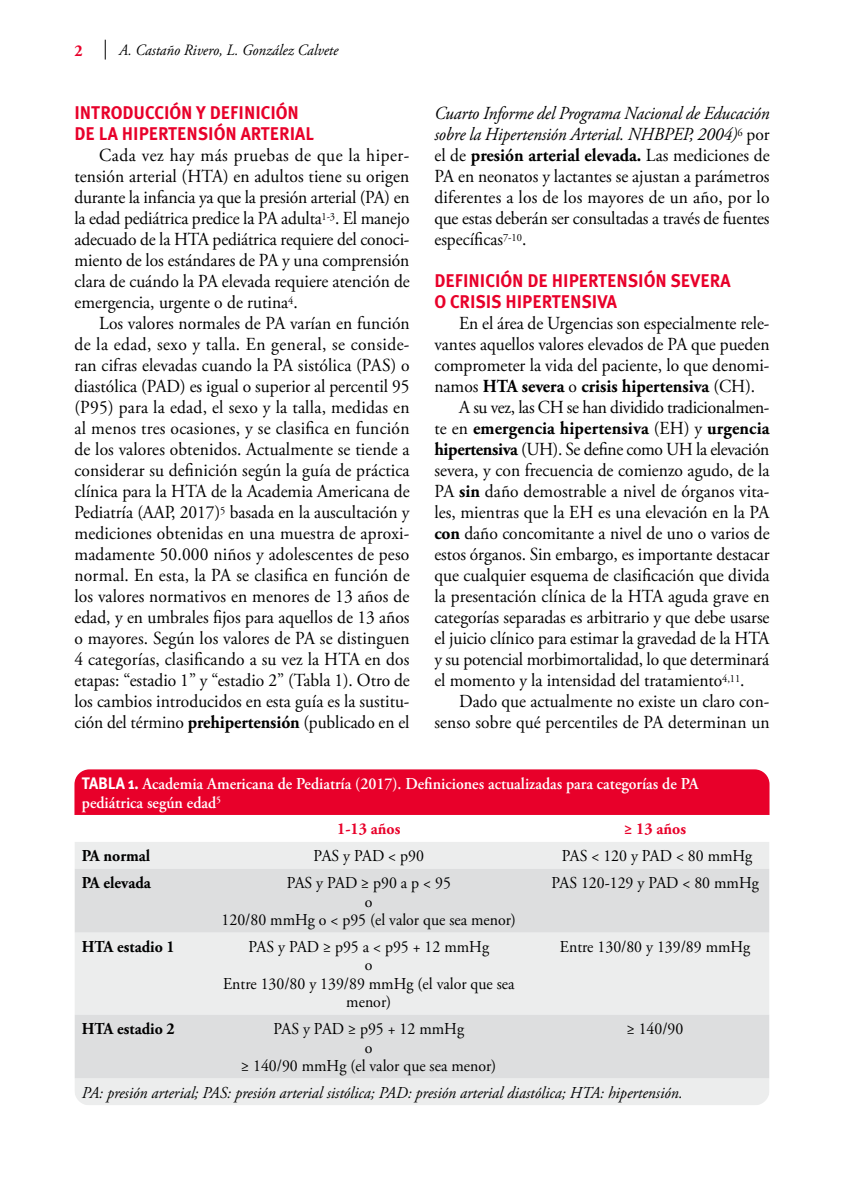
<style>
.page{position:relative;width:844px;height:1191px;background:#fff}
.page>*{position:absolute;margin:0;border:0;box-sizing:border-box;transform-origin:0 0}
.t1{font:18.38px/21px "Adobe Garamond Pro";letter-spacing:-.005em;color:#000;text-align:justify;scale:.95 1}
.t2{font:700 18.38px/21px "Meta Plus";color:#e8002a;scale:.95 1}
.t3{font:700 18.38px "Adobe Garamond Pro";letter-spacing:.01em;color:#000;scale:.95 1}
.t4{font:16.62px/18.4px "Adobe Garamond Pro";color:#000;text-align:center;scale:.95 1}
.t5{font:600 16.62px/18.4px "Adobe Garamond Pro";color:#fff;scale:.95 1}
.t6{font:italic 16.62px "Adobe Garamond Pro";color:#000;scale:.95 1}
.t7{font:700 16.62px "Adobe Garamond Pro";color:#000;scale:.95 1}
.t8{font:700 16.62px "Adobe Garamond Pro";color:#e8002a;scale:.95 1}
.t9{font:italic 15.75px "Adobe Garamond Pro";color:#000;scale:.95 1}
.s1{font-weight:700}
.s2{font-style:italic}
.s3{font-weight:400}
.s4{font-family:"Meta Plus";font-weight:700}
</style>
<div class="page">
<svg style="left:105px;top:40px;width:1px;height:20px"></svg>
<div style="left:74px;top:769px;width:695px;height:46px;background:#e8002a"></div>
<div style="left:75px;top:842px;width:694px;height:263px;background:#eceded"></div>
<svg style="left:75px;top:869px;width:694px;height:209px;background:#e2e3e4"></svg>
<p class="t8" style="left:74px;top:41px;width:10px">2</p>
<p class="t9" style="left:119px;top:41px;width:232px">A. Castaño Rivero, L. González Calvete</p>
<p class="t2" style="left:74px;top:102px;width:253px">INTRODUCCIÓN Y DEFINICIÓN<br>DE LA HIPERTENSIÓN ARTERIAL</p>
<p class="t1" style="left:74px;top:145px;width:354px;text-indent:25px">Cada vez hay más pruebas de que la hiper&shy;tensión arterial (HTA) en adultos tiene su origen durante la infancia ya que la presión arterial (PA) en la edad pediátrica predice la PA adulta<sup>1-3</sup>. El manejo adecuado de la HTA pediátrica requiere del conoci&shy;miento de los estándares de PA y una comprensión clara de cuándo la PA elevada requiere atención de emergencia, urgente o de rutina<sup>4</sup>.</p>
<p class="t1" style="left:74px;top:313px;width:354px;text-indent:25px">Los valores normales de PA varían en función de la edad, sexo y talla. En general, se conside&shy;ran cifras elevadas cuando la PA sistólica (PAS) o diastólica (PAD) es igual o superior al percentil 95 (P95) para la edad, el sexo y la talla, medidas en al menos tres ocasiones, y se clasifica en función de los valores obtenidos. Actualmente se tiende a considerar su definición según la guía de práctica clínica para la HTA de la Academia Americana de Pediatría (AAP, 2017)<sup>5</sup> basada en la auscultación y mediciones obtenidas en una muestra de aproxi&shy;madamente 50.000 niños y adolescentes de peso normal. En esta, la PA se clasifica en función de los valores normativos en menores de 13 años de edad, y en umbrales fijos para aquellos de 13 años o mayores. Según los valores de PA se distinguen 4 categorías, clasificando a su vez la HTA en dos etapas: “estadio 1” y “estadio 2” (Tabla 1). Otro de los cambios introducidos en esta guía es la sustitu&shy;ción del término <span class="s1">prehipertensión</span> (publicado en el</p>
<p class="t1" style="left:434px;top:103px;width:354px"><span class="s2">Cuarto Informe del Programa Nacional de Educación sobre la Hipertensión Arterial. NHBPEP, 2004)</span><sup>6</sup> por el de <span class="s1">presión arterial elevada.</span> Las mediciones de PA en neonatos y lactantes se ajustan a parámetros diferentes a los de los mayores de un año, por lo que estas deberán ser consultadas a través de fuentes específicas<sup>7-10</sup>.</p>
<p class="t2" style="left:434px;top:270px;width:313px">DEFINICIÓN DE HIPERTENSIÓN SEVERA<br>O CRISIS HIPERTENSIVA</p>
<p class="t1" style="left:459px;top:313px;width:328px">En el área de Urgencias son especialmente rele-</p>
<p class="t1" style="left:434px;top:334px;width:354px">vantes aquellos valores elevados de PA que pueden</p>
<p class="t1" style="left:434px;top:355px;width:354px">comprometer la vida del paciente, lo que denomi-</p>
<p class="t3" style="left:434px;top:376px;width:339px"><span class="s3">namos</span> HTA severa <span class="s3">o</span> crisis hipertensiva <span class="s3">(CH).</span></p>
<p class="t1" style="left:459px;top:397px;width:328px">A su vez, las CH se han dividido tradicionalmen-</p>
<p class="t3" style="left:434px;top:418px;width:354px"><span class="s3">te en</span> emergencia hipertensiva <span class="s3">(EH) y</span> urgencia</p>
<p class="t1" style="left:434px;top:439px;width:354px"><span class="s1">hipertensiva</span> (UH). Se define como UH la elevación</p>
<p class="t1" style="left:434px;top:460px;width:354px">severa, y con frecuencia de comienzo agudo, de la</p>
<p class="t1" style="left:434px;top:481px;width:354px">PA <span class="s1">sin</span> daño demostrable a nivel de órganos vita-</p>
<p class="t1" style="left:434px;top:502px;width:354px">les, mientras que la EH es una elevación en la PA</p>
<p class="t1" style="left:434px;top:523px;width:354px"><span class="s1">con</span> daño concomitante a nivel de uno o varios de</p>
<p class="t1" style="left:434px;top:544px;width:354px">estos órganos. Sin embargo, es importante destacar</p>
<p class="t1" style="left:434px;top:565px;width:354px">que cualquier esquema de clasificación que divida</p>
<p class="t1" style="left:434px;top:586px;width:354px">la presentación clínica de la HTA aguda grave en</p>
<p class="t1" style="left:434px;top:607px;width:354px">categorías separadas es arbitrario y que debe usarse</p>
<p class="t1" style="left:434px;top:628px;width:354px">el juicio clínico para estimar la gravedad de la HTA</p>
<p class="t1" style="left:434px;top:649px;width:354px">y su potencial morbimortalidad, lo que determinará</p>
<p class="t1" style="left:434px;top:670px;width:328px">el momento y la intensidad del tratamiento<sup>4,11</sup>.</p>
<p class="t1" style="left:459px;top:691px;width:328px">Dado que actualmente no existe un claro con-</p>
<p class="t1" style="left:434px;top:712px;width:354px">senso sobre qué percentiles de PA determinan un</p>
<p class="t5" style="left:82px;top:775px;width:650px"><span class="s4">TABLA 1.</span> Academia Americana de Pediatría (2017). Definiciones actualizadas para categorías de PA pediátrica según edad<sup>5</sup></p>
<p class="t8" style="left:337px;top:819px;width:68px">1-13 años</p>
<p class="t8" style="left:624px;top:819px;width:66px">≥ 13 años</p>
<p class="t7" style="left:82px;top:846px;width:73px">PA normal</p>
<p class="t4" style="left:313px;top:847px;width:118px">PAS y PAD &lt; p90</p>
<p class="t4" style="left:561px;top:847px;width:202px">PAS &lt; 120 y PAD &lt; 80 mmHg</p>
<p class="t7" style="left:82px;top:873px;width:74px">PA elevada</p>
<p class="t4" style="left:221px;top:874px;width:311px">PAS y PAD ≥ p90 a p &lt; 95<br>o<br>120/80 mmHg o &lt; p95 (el valor que sea menor)</p>
<p class="t4" style="left:551px;top:874px;width:220px">PAS 120-129 y PAD &lt; 80 mmHg</p>
<p class="t7" style="left:82px;top:937px;width:99px">HTA estadio 1</p>
<p class="t4" style="left:223px;top:938px;width:308px">PAS y PAD ≥ p95 a &lt; p95 + 12 mmHg<br>o<br>Entre 130/80 y 139/89 mmHg (el valor que sea menor)</p>
<p class="t4" style="left:559px;top:938px;width:202px">Entre 130/80 y 139/89 mmHg</p>
<p class="t7" style="left:82px;top:1019px;width:99px">HTA estadio 2</p>
<p class="t4" style="left:241px;top:1020px;width:270px">PAS y PAD ≥ p95 + 12 mmHg<br>o<br>≥ 140/90 mmHg (el valor que sea menor)</p>
<p class="t4" style="left:626px;top:1020px;width:61px">≥ 140/90</p>
<p class="t6" style="left:82px;top:1082px;width:633px">PA: presión arterial; PAS: presión arterial sistólica; PAD: presión arterial diastólica; HTA: hipertensión.</p>
</div>
